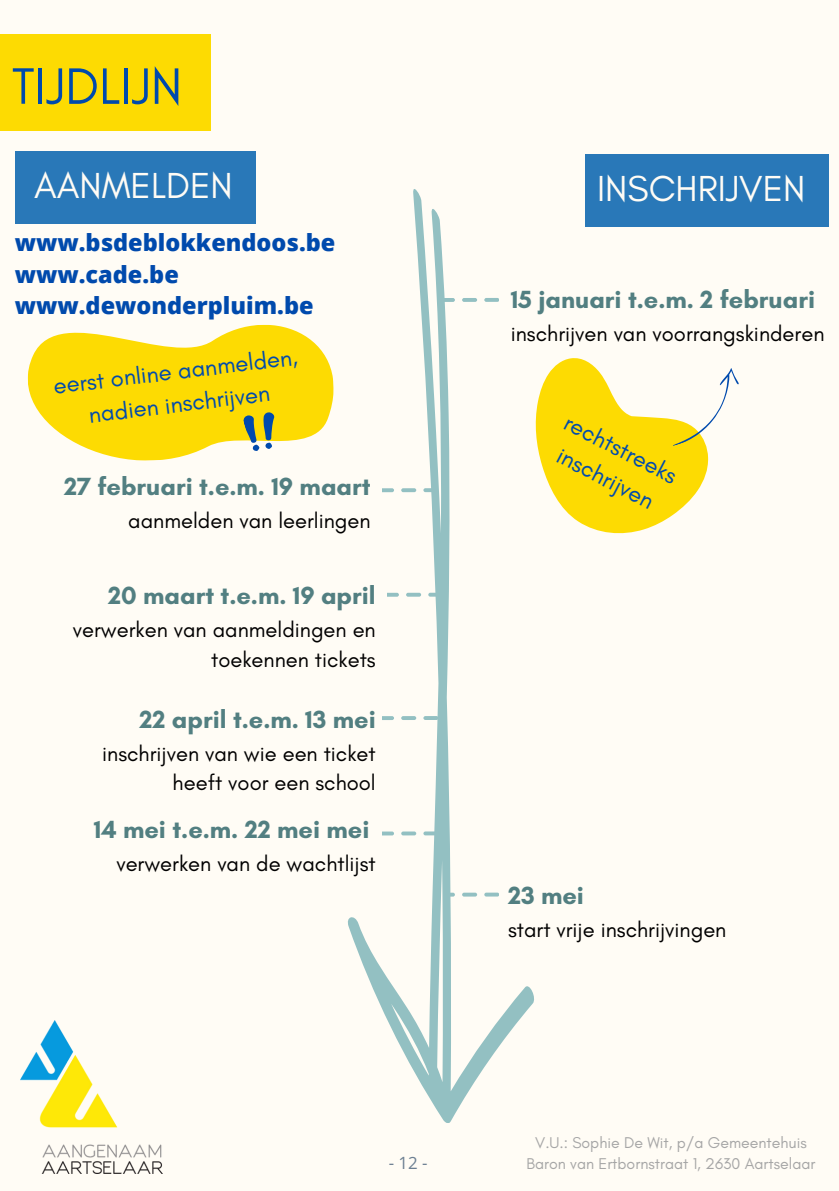
<style>
.page{position:relative;width:839px;height:1191px;background:#fff}
.page>*{position:absolute;margin:0;border:0;box-sizing:border-box;transform-origin:0 0}
.t1{font:52.2px "Glacial Indifference";color:#004aad}
.t2{font:36.8px "Glacial Indifference";color:#fffcf5}
.t3{font:700 25.4px "Glacial Indifference";color:#527f81}
.t4{font:24px/33px "Glacial Indifference";color:#004aad;text-align:center}
.t5{font:800 23.4px "Open Sans";color:#004aad}
.t6{font:22px/29.8px "Glacial Indifference";color:#000;text-align:right}
.t7{font:17px "Open Sans";color:#6c7f92}
.t8{font:16px "Glacial Indifference";color:#a6a6a6}
</style>
<div class="page">
<div style="left:0;top:0;width:838px;height:1191px;background:#fffcf5"></div>
<svg style="left:27px;top:324px;width:296px;height:137px;fill:#fddb02"></svg>
<svg style="left:323px;top:189px;width:211px;height:934px"></svg>
<div style="left:0;top:35px;width:210px;height:96px;background:#fddb02"></div>
<div style="left:15px;top:152px;width:240px;height:72px;background:#2978b8"></div>
<div style="left:585px;top:154px;width:243px;height:72px;background:#2978b8"></div>
<svg style="left:242px;top:412px;width:33px;height:40px"></svg>
<svg style="left:443px;top:893px;width:56px;height:4px"></svg>
<svg style="left:382px;top:488px;width:56px;height:5px"></svg>
<svg style="left:387px;top:593px;width:56px;height:4px"></svg>
<svg style="left:382px;top:716px;width:56px;height:4px"></svg>
<svg style="left:382px;top:831px;width:56px;height:5px"></svg>
<svg style="left:495px;top:346px;width:214px;height:219px"></svg>
<svg style="left:655px;top:367px;width:84px;height:79px"></svg>
<img style="left:21px;top:1020px;width:141px;height:153px">
<p class="t1" style="left:12px;top:54px;width:172px">TIJDLIJN</p>
<p class="t2" style="left:34px;top:163px;width:200px">AANMELDEN</p>
<p class="t2" style="left:597px;top:166px;width:210px">INSCHRIJVEN</p>
<p class="t5" style="left:15px;top:226px;width:322px">www.bsdeblokkendoos.be</p>
<p class="t5" style="left:15px;top:258px;width:165px">www.cade.be</p>
<p class="t5" style="left:15px;top:289px;width:300px">www.dewonderpluim.be</p>
<p class="t4" style="left:51px;top:369px;width:247px;rotate:-7deg">eerst online aanmelden, nadien inschrijven</p>
<p class="t3" style="left:64px;top:471px;width:308px">27 februari t.e.m. 19 maart</p>
<p class="t6" style="left:128px;top:505px;width:244px">aanmelden van leerlingen</p>
<p class="t3" style="left:108px;top:580px;width:269px">20 maart t.e.m. 19 april</p>
<p class="t6" style="left:73px;top:615px;width:304px">verwerken van aanmeldingen en toekennen tickets</p>
<p class="t3" style="left:139px;top:703px;width:238px">22 april t.e.m. 13 mei</p>
<p class="t6" style="left:102px;top:738px;width:275px">inschrijven van wie een ticket heeft voor een school</p>
<p class="t3" style="left:94px;top:814px;width:277px">14 mei t.e.m. 22 mei mei</p>
<p class="t6" style="left:116px;top:848px;width:261px">verwerken van de wachtlijst</p>
<p class="t7" style="left:389px;top:1151px;width:40px">- 12 -</p>
<p class="t3" style="left:510px;top:284px;width:306px">15 januari t.e.m. 2 februari</p>
<p class="t6" style="left:510px;top:318px;width:315px">inschrijven van voorrangskinderen</p>
<p class="t4" style="left:573px;top:406px;width:125px;rotate:27deg">rechtstreeks</p>
<p class="t4" style="left:566px;top:439px;width:107px;rotate:27deg">inschrijven</p>
<p class="t3" style="left:508px;top:880px;width:77px">23 mei</p>
<p class="t6" style="left:508px;top:914px;width:220px">start vrije inschrijvingen</p>
<p class="t8" style="left:535px;top:1133px;width:273px">V.U.: Sophie De Wit, p/a Gemeentehuis</p>
<p class="t8" style="left:526px;top:1154px;width:290px">Baron van Ertbornstraat 1, 2630 Aartselaar</p>
</div>
